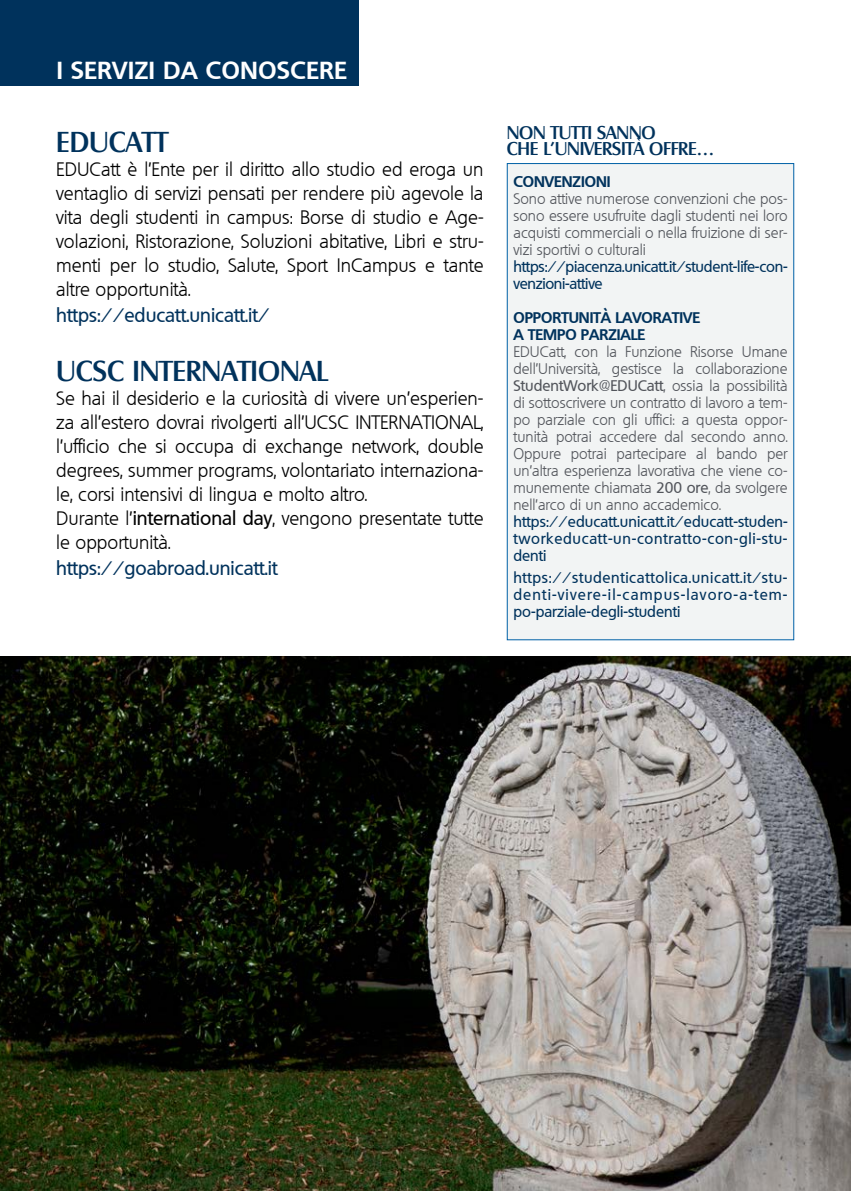
<style>
.page{position:relative;width:851px;height:1191px;background:#fff}
.page>*{position:absolute;margin:0;border:0;box-sizing:border-box;transform-origin:0 0}
.t1{font:500 28px "Salzburg";color:#00325c}
.t2{font:700 24px "Quebec";letter-spacing:.03em;color:#fff}
.t3{font:300 19px/24px "Quebec";color:#000;text-align:justify}
.t4{font:500 19px "Quebec";color:#00325c}
.t5{font:500 18px/16px "Salzburg";letter-spacing:-.01em;color:#00325c}
.t6{font:300 15px/17px "Quebec";color:#52555b;text-align:justify}
.t7{font:500 15px/17px "Quebec";color:#00325c;text-align:justify}
.t8{font:700 15px/17px "Quebec";color:#00325c}
.s1{font-weight:500}
</style>
<div class="page">
<div style="left:507px;top:163px;width:286px;height:477px;background:#f2f4f4"></div>
<div style="left:506px;top:163px;width:288px;height:477px;border:1px solid #0061a7"></div>
<img style="left:0;top:656px;width:850px;height:535px">
<div style="left:0;top:0;width:359px;height:85px;background:#00325c"></div>
<p class="t2" style="left:57px;top:54px;width:292px">I SERVIZI DA CONOSCERE</p>
<h1 class="t1" style="left:56px;top:125px;width:113px">EDUCATT</h1>
<p class="t3" style="left:56px;top:157px;width:429px">EDUCatt è l’Ente per il diritto allo studio ed eroga un ventaglio di servizi pensati per rendere più agevole la vita degli studenti in campus: Borse di studio e Age&shy;volazioni, Ristorazione, Soluzioni abitative, Libri e stru&shy;menti per lo studio, Salute, Sport InCampus e tante altre opportunità.</p>
<p class="t4" style="left:56px;top:302px;width:215px">https://educatt.unicatt.it/</p>
<h1 class="t1" style="left:56px;top:354px;width:273px">UCSC INTERNATIONAL</h1>
<p class="t3" style="left:56px;top:386px;width:429px;text-align:left">Se hai il desiderio e la curiosità di vivere un’esperien&shy;za all’estero dovrai rivolgerti all’UCSC INTERNATIONAL, l’ufficio che si occupa di exchange network, double degrees, summer programs, volontariato internaziona&shy;le, corsi intensivi di lingua e molto altro.<br>Durante l’<span class="s1">international day</span>, vengono presentate tutte le opportunità.</p>
<p class="t4" style="left:56px;top:556px;width:223px">https://goabroad.unicatt.it</p>
<p class="t5" style="left:506px;top:125px;width:209px">NON TUTTI SANNO<br>CHE L’UNIVERSITÀ OFFRE…</p>
<p class="t8" style="left:513px;top:173px;width:99px">CONVENZIONI</p>
<p class="t6" style="left:513px;top:190px;width:275px">Sono attive numerose convenzioni che pos&shy;sono essere usufruite dagli studenti nei loro acquisti commerciali o nella fruizione di ser&shy;vizi sportivi o culturali</p>
<p class="t7" style="left:513px;top:258px;width:276px">https://piacenza.unicatt.it/student-life-con&shy;venzioni-attive</p>
<p class="t8" style="left:513px;top:309px;width:188px">OPPORTUNITÀ LAVORATIVE<br>A TEMPO PARZIALE</p>
<p class="t6" style="left:513px;top:343px;width:275px">EDUCatt, con la Funzione Risorse Umane dell’Università, gestisce la collaborazione <span class="s1">StudentWork@EDUCatt</span>, ossia la possibilità di sottoscrivere un contratto di lavoro a tem&shy;po parziale con gli uffici: a questa oppor&shy;tunità potrai accedere dal secondo anno.<br>Oppure potrai partecipare al bando per un’altra esperienza lavorativa che viene co&shy;munemente chiamata <span class="s1">200 ore</span>, da svolgere nell’arco di un anno accademico.</p>
<p class="t7" style="left:513px;top:513px;width:276px">https://educatt.unicatt.it/educatt-studen&shy;tworkeducatt-un-contratto-con-gli-stu&shy;denti</p>
<p class="t7" style="left:513px;top:569px;width:275px">https://studenticattolica.unicatt.it/stu&shy;denti-vivere-il-campus-lavoro-a-tem&shy;po-parziale-degli-studenti</p>
</div>
